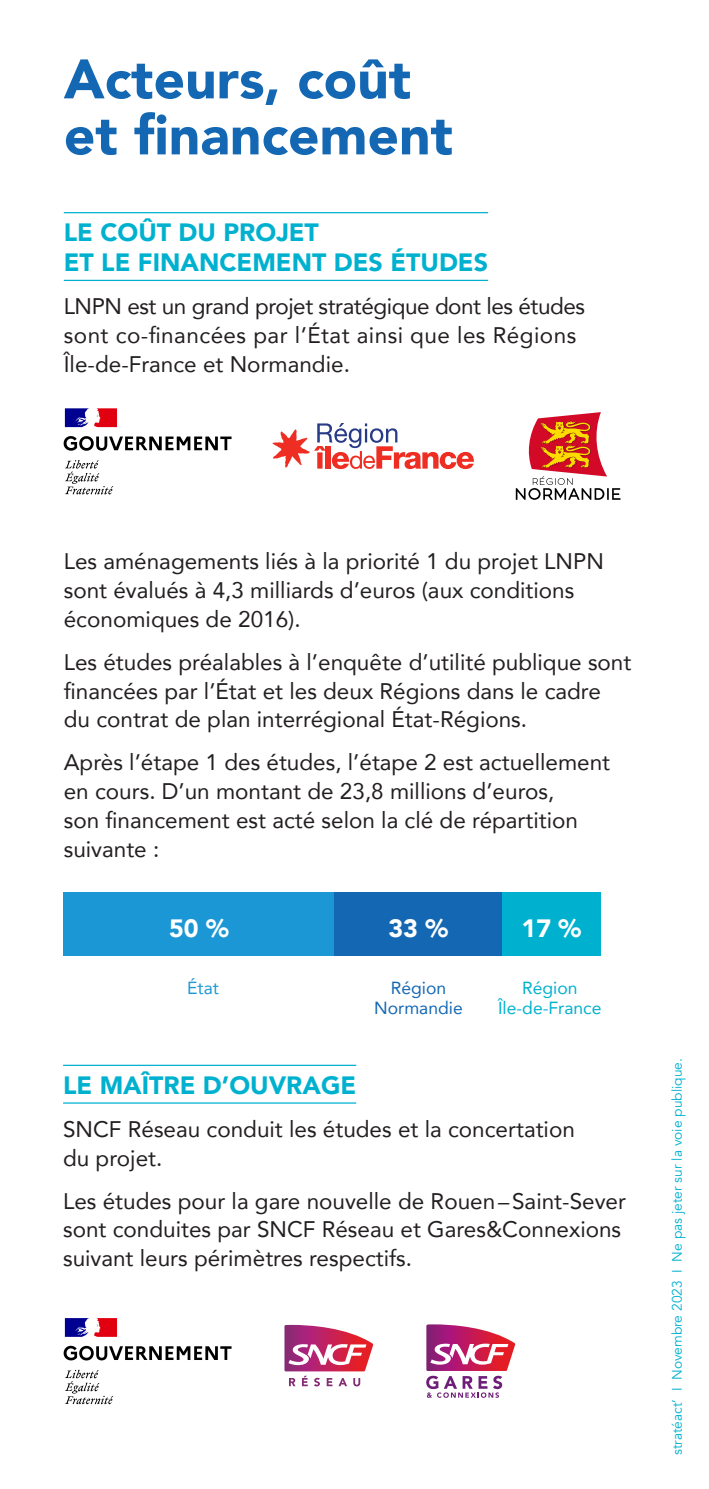
<style>
.page{position:relative;width:709px;height:1489px;background:#fff}
.page>*{position:absolute;margin:0;border:0;box-sizing:border-box;transform-origin:0 0}
.TITRE_N1{font:900 55px/56px "Avenir";color:#1468b3}
.TITRE_N2{font:900 25px/30px "Avenir";color:#00b1cf}
.t1{font:900 25px "Avenir";color:#fff}
.Body_condensed{font:22.5px/28.8px "Avenir";color:#231f20}
.Body_condensed-2{font:17.5px/20px "Avenir";color:#00b1cf;text-align:center}
.Body_condensed-3{font:17.5px/20px "Avenir";color:#1468b3;text-align:center}
.Body_condensed-4{font:17.5px "Avenir";color:#1c97d5}
.t2{font:13.75px "Avenir";color:#00b1cf}
</style>
<div class="page">
<hr style="left:64px;top:280px;width:424px;height:1px;background:#00b1cf">
<hr style="left:64px;top:212px;width:424px;height:1px;background:#00b1cf">
<hr style="left:63px;top:1102px;width:293px;height:1px;background:#00b1cf">
<hr style="left:63px;top:1064px;width:293px;height:1px;background:#00b1cf">
<svg style="left:516px;top:412px;width:104px;height:88px"></svg>
<svg style="left:272px;top:423px;width:202px;height:46px"></svg>
<svg style="left:284px;top:1324px;width:89px;height:62px"></svg>
<svg style="left:426px;top:1324px;width:89px;height:73px"></svg>
<div style="left:64px;top:892px;width:270px;height:63px;background:#1c97d5"></div>
<div style="left:334px;top:892px;width:168px;height:63px;background:#1468b3"></div>
<div style="left:502px;top:892px;width:98px;height:63px;background:#00b1cf"></div>
<svg style="left:65px;top:1369px;width:48px;height:34px"></svg>
<svg style="left:64px;top:1345px;width:167px;height:15px"></svg>
<svg style="left:65px;top:1318px;width:52px;height:18px"></svg>
<svg style="left:65px;top:460px;width:48px;height:34px"></svg>
<svg style="left:64px;top:436px;width:167px;height:14px"></svg>
<svg style="left:65px;top:408px;width:52px;height:19px"></svg>
<p class="TITRE_N1" style="left:64px;top:50px;width:391px">Acteurs, coût et financement</p>
<p class="TITRE_N2" style="left:64px;top:217px;width:426px">LE COÛT DU PROJET<br>ET LE FINANCEMENT DES ÉTUDES</p>
<p class="Body_condensed" style="left:64px;top:291px;width:523px">LNPN est un grand projet stratégique dont les études sont co-financées par l’État ainsi que les Régions<br>Île-de-France et Normandie.</p>
<p class="Body_condensed" style="left:64px;top:546px;width:541px">Les aménagements liés à la priorité 1 du projet LNPN sont évalués à 4,3 milliards d’euros (aux conditions économiques de 2016).</p>
<p class="Body_condensed" style="left:64px;top:647px;width:569px">Les études préalables à l’enquête d’utilité publique sont financées par l’État et les deux Régions dans le cadre du contrat de plan interrégional État-Régions.</p>
<p class="Body_condensed" style="left:64px;top:747px;width:548px">Après l’étape 1 des études, l’étape 2 est actuellement en cours. D’un montant de 23,8 millions d’euros,<br>son financement est acté selon la clé de répartition suivante :</p>
<p class="t1" style="left:169px;top:906px;width:61px">50 %</p>
<p class="t1" style="left:388px;top:906px;width:61px">33 %</p>
<p class="t1" style="left:521px;top:906px;width:61px">17 %</p>
<p class="Body_condensed-4" style="left:187px;top:974px;width:33px">État</p>
<p class="Body_condensed-2" style="left:498px;top:977px;width:105px">Région<br>Île-de-France</p>
<p class="Body_condensed-3" style="left:374px;top:977px;width:90px">Région<br>Normandie</p>
<p class="TITRE_N2" style="left:63px;top:1069px;width:295px">LE MAÎTRE D’OUVRAGE</p>
<p class="Body_condensed" style="left:63px;top:1113px;width:513px">SNCF Réseau conduit les études et la concertation du projet.</p>
<p class="Body_condensed" style="left:63px;top:1185px;width:564px">Les études pour la gare nouvelle de Rouen–Saint-Sever sont conduites par SNCF Réseau et Gares&amp;Connexions suivant leurs périmètres respectifs.</p>
<p class="t2" style="left:669px;top:1455px;width:398px;rotate:-90deg">stratéact’ I Novembre 2023 I Ne pas jeter sur la voie publique.</p>
</div>
